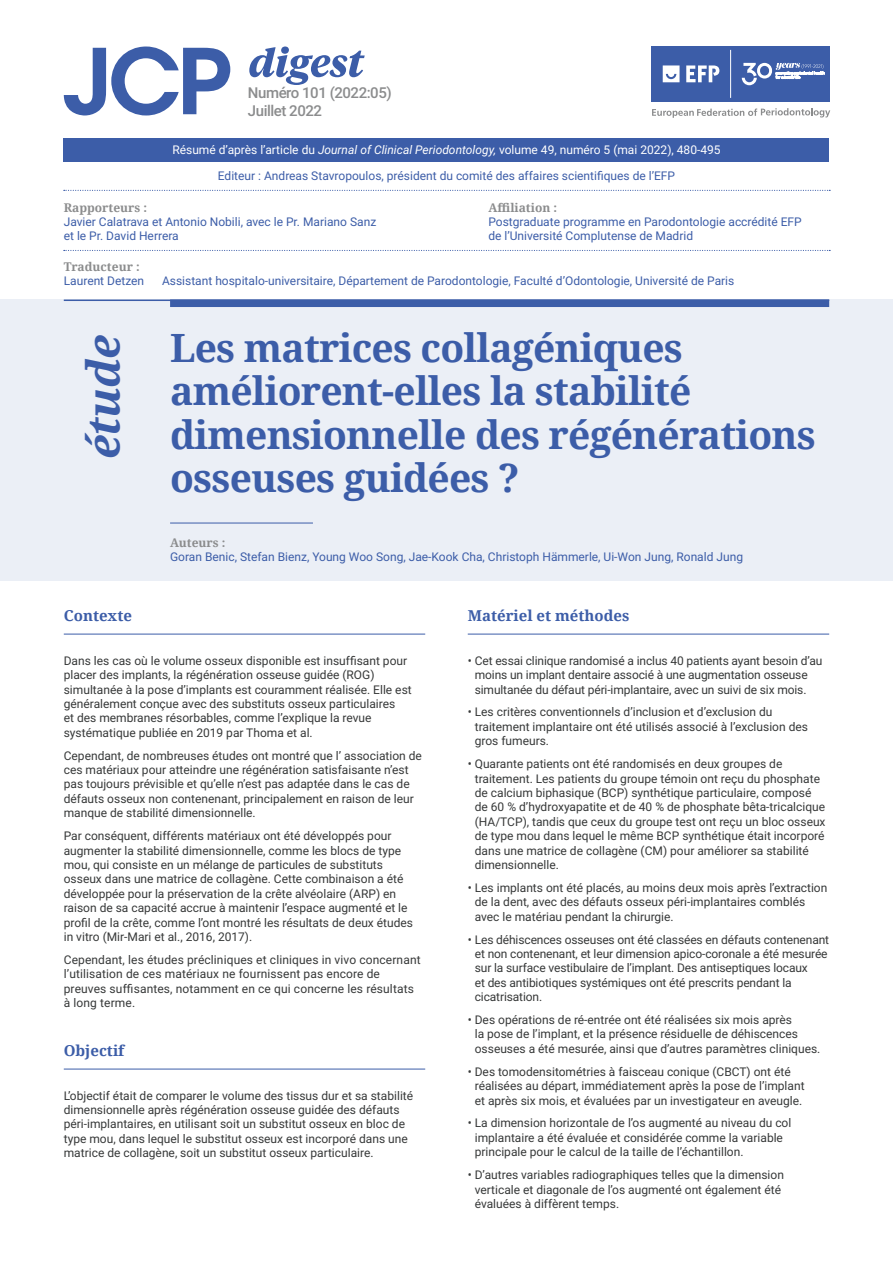
<style>
.page{position:relative;width:893px;height:1263px;background:#fff}
.page>*{position:absolute;margin:0;border:0;box-sizing:border-box;transform-origin:0 0}
.t1{font:italic 700 45px "Noto Serif";color:#3c5da8}
.t2{font:700 39px/43.5px "Noto Serif";letter-spacing:-.02em;color:#3c5da8}
.t3{font:700 15px "Noto Serif";color:#3c5da8}
.t4{font:500 15px "Roboto";letter-spacing:-.03em;color:#8b8c8d}
.t5{font:12px/14.4px "Roboto";color:#363838}
.t6{font:12px/14.4px "Roboto";color:#3c5da8}
.t7{font:12px "Roboto";color:#fff}
.t8{font:700 12px "Noto Serif";color:#8b8c8d}
.s1{font-style:italic}
</style>
<div class="page">
<div style="left:64px;top:139px;width:765px;height:23px;background:#3c5da8"></div>
<svg style="left:64px;top:47px;width:166px;height:68px"></svg>
<svg style="left:249px;top:47px;width:116px;height:38px"></svg>
<div style="left:0;top:299px;width:893px;height:282px;background:#ebeff6"></div>
<hr style="left:64px;top:299px;width:765px;height:2px;background:#3c5da8">
<div style="left:170px;top:299px;width:659px;height:8px;background:#3c5da8"></div>
<hr style="left:170px;top:523px;width:143px;height:1px;background:#3c5da8">
<hr style="left:64px;top:634px;width:361px;height:1px;background:#3c5da8">
<hr style="left:64px;top:1069px;width:361px;height:1px;background:#3c5da8">
<hr style="left:468px;top:634px;width:361px;height:1px;background:#3c5da8">
<svg style="left:64px;top:190px;width:766px;height:1px"></svg>
<svg style="left:652px;top:108px;width:178px;height:10px"></svg>
<div style="left:651px;top:47px;width:178px;height:55px;background:#3c5da8"></div>
<svg style="left:662px;top:49px;width:162px;height:48px"></svg>
<hr style="left:730px;top:50px;width:1px;height:48px;background:#fff">
<svg style="left:64px;top:250px;width:766px;height:1px"></svg>
<p class="t4" style="left:248px;top:82px;width:145px">Numéro 101 (2022:05)</p>
<p class="t4" style="left:248px;top:100px;width:76px">Juillet 2022</p>
<p class="t7" style="left:172px;top:141px;width:550px">Résumé d’après l’article du <span class="s1">Journal of Clinical Periodontology,</span> volume 49, numéro 5 (mai 2022), 480-495</p>
<p class="t6" style="left:218px;top:168px;width:459px">Editeur : Andreas Stavropoulos, président du comité des affaires scientifiques de l’EFP</p>
<p class="t8" style="left:64px;top:199px;width:85px">Rapporteurs :</p>
<p class="t6" style="left:64px;top:214px;width:314px">Javier Calatrava et Antonio Nobili, avec le Pr. Mariano Sanz</p>
<p class="t6" style="left:64px;top:228px;width:116px">et le Pr. David Herrera</p>
<p class="t8" style="left:488px;top:199px;width:70px">Affiliation :</p>
<p class="t6" style="left:488px;top:214px;width:315px">Postgraduate programme en Parodontologie accrédité EFP de l’Université Complutense de Madrid</p>
<p class="t8" style="left:64px;top:258px;width:77px">Traducteur :</p>
<p class="t6" style="left:64px;top:273px;width:82px">Laurent Detzen</p>
<p class="t6" style="left:162px;top:273px;width:574px">Assistant hospitalo-universitaire, Département de Parodontologie, Faculté d’Odontologie, Université de Paris</p>
<p class="t1" style="left:72px;top:459px;width:125px;rotate:-90deg">étude</p>
<p class="t2" style="left:170px;top:325px;width:647px">Les matrices collagéniques améliorent-elles la stabilité dimensionnelle des régénérations osseuses guidées ?</p>
<p class="t8" style="left:170px;top:534px;width:57px">Auteurs :</p>
<p class="t6" style="left:170px;top:549px;width:574px">Goran Benic, Stefan Bienz, Young Woo Song, Jae-Kook Cha, Christoph Hämmerle, Ui-Won Jung, Ronald Jung</p>
<p class="t3" style="left:64px;top:605px;width:70px">Contexte</p>
<p class="t5" style="left:64px;top:653px;width:349px">Dans les cas où le volume osseux disponible est insuffisant pour placer des implants, la régénération osseuse guidée (ROG) simultanée à la pose d’implants est couramment réalisée. Elle est généralement conçue avec des substituts osseux particulaires<br>et des membranes résorbables, comme l’explique la revue systématique publiée en 2019 par Thoma et al.</p>
<p class="t5" style="left:64px;top:748px;width:360px">Cependant, de nombreuses études ont montré que l’ association de ces matériaux pour atteindre une régénération satisfaisante n’est pas toujours prévisible et qu’elle n’est pas adaptée dans le cas de défauts osseux non contenenant, principalement en raison de leur manque de stabilité dimensionnelle.</p>
<p class="t5" style="left:64px;top:828px;width:351px">Par conséquent, différents matériaux ont été développés pour augmenter la stabilité dimensionnelle, comme les blocs de type mou, qui consiste en un mélange de particules de substituts osseux dans une matrice de collagène. Cette combinaison a été développée pour la préservation de la crête alvéolaire (ARP) en raison de sa capacité accrue à maintenir l’espace augmenté et le profil de la crête, comme l’ont montré les résultats de deux études in vitro (Mir-Mari et al., 2016, 2017).</p>
<p class="t5" style="left:64px;top:952px;width:358px">Cependant, les études précliniques et cliniques in vivo concernant l’utilisation de ces matériaux ne fournissent pas encore de preuves suffisantes, notamment en ce qui concerne les résultats à long terme.</p>
<p class="t3" style="left:64px;top:1040px;width:62px">Objectif</p>
<p class="t5" style="left:64px;top:1088px;width:351px">L’objectif était de comparer le volume des tissus dur et sa stabilité dimensionnelle après régénération osseuse guidée des défauts péri-implantaires, en utilisant soit un substitut osseux en bloc de type mou, dans lequel le substitut osseux est incorporé dans une matrice de collagène, soit un substitut osseux particulaire.</p>
<p class="t3" style="left:468px;top:605px;width:163px">Matériel et méthodes</p>
<p class="t5" style="left:475px;top:653px;width:349px;text-indent:-7px">• Cet essai clinique randomisé a inclus 40 patients ayant besoin d’au moins un implant dentaire associé à une augmentation osseuse simultanée du défaut péri-implantaire, avec un suivi de six mois.</p>
<p class="t5" style="left:475px;top:704px;width:335px;text-indent:-7px">• Les critères conventionnels d’inclusion et d’exclusion du traitement implantaire ont été utilisés associé à l’exclusion des gros fumeurs.</p>
<p class="t5" style="left:475px;top:756px;width:352px;text-indent:-7px">• Quarante patients ont été randomisés en deux groupes de traitement. Les patients du groupe témoin ont reçu du phosphate de calcium biphasique (BCP) synthétique particulaire, composé de 60 % d’hydroxyapatite et de 40 % de phosphate bêta-tricalcique (HA/TCP), tandis que ceux du groupe test ont reçu un bloc osseux de type mou dans lequel le même BCP synthétique était incorporé dans une matrice de collagène (CM) pour améliorer sa stabilité dimensionnelle.</p>
<p class="t5" style="left:475px;top:880px;width:354px;text-indent:-7px">• Les implants ont été placés, au moins deux mois après l’extraction de la dent, avec des défauts osseux péri-implantaires comblés avec le matériau pendant la chirurgie.</p>
<p class="t5" style="left:475px;top:932px;width:356px;text-indent:-7px">• Les déhiscences osseuses ont été classées en défauts contenenant et non contenenant, et leur dimension apico-coronale a été mesurée sur la surface vestibulaire de l’implant. Des antiseptiques locaux<br>et des antibiotiques systémiques ont été prescrits pendant la cicatrisation.</p>
<p class="t5" style="left:475px;top:1012px;width:347px;text-indent:-7px">• Des opérations de ré-entrée ont été réalisées six mois après<br>la pose de l’implant, et la présence résiduelle de déhiscences osseuses a été mesurée, ainsi que d’autres paramètres cliniques.</p>
<p class="t5" style="left:475px;top:1064px;width:331px;text-indent:-7px">• Des tomodensitométries à faisceau conique (CBCT) ont été réalisées au départ, immédiatement après la pose de l’implant et après six mois, et évaluées par un investigateur en aveugle.</p>
<p class="t5" style="left:475px;top:1115px;width:318px;text-indent:-7px">• La dimension horizontale de l’os augmenté au niveau du col implantaire a été évaluée et considérée comme la variable principale pour le calcul de la taille de l’échantillon.</p>
<p class="t5" style="left:475px;top:1167px;width:311px;text-indent:-7px">• D’autres variables radiographiques telles que la dimension verticale et diagonale de l’os augmenté ont également été évaluées à diffèrent temps.</p>
</div>
